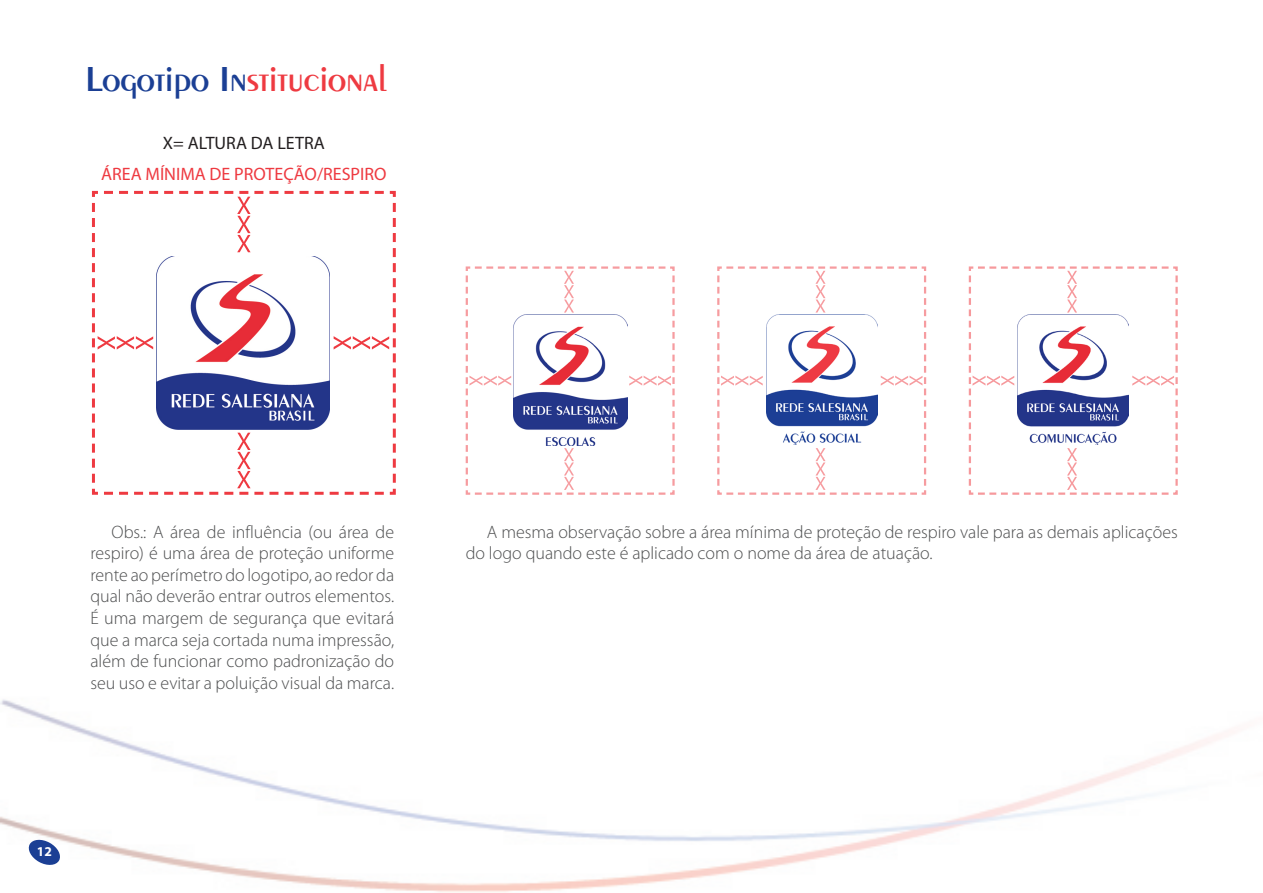
<style>
.page{position:relative;width:1263px;height:893px;background:#fff}
.page>*{position:absolute;margin:0;border:0;box-sizing:border-box;transform-origin:0 0}
.t1{font:37.5px "Penguin Plain";color:#ee3a41}
.texto_corrido{font:300 18px/21.6px "Myriad Pro";color:#4e4f50;text-align:justify}
.t2{font:18px "Myriad Pro";color:#ee3a41}
.t3{font:18px "Myriad Pro";color:#231f20}
.t4{font:700 13.5px "Myriad Pro";color:#fff}
.s1{color:#1b3f94}
</style>
<div class="page">
<img style="left:0;top:699px;width:1219px;height:194px">
<svg style="left:92px;top:191px;width:304px;height:304px"></svg>
<svg style="left:717px;top:266px;width:209px;height:229px"></svg>
<img style="left:766px;top:314px;width:111px;height:131px">
<svg style="left:969px;top:266px;width:209px;height:229px"></svg>
<img style="left:1017px;top:314px;width:112px;height:130px">
<svg style="left:466px;top:266px;width:209px;height:229px"></svg>
<img style="left:513px;top:314px;width:115px;height:131px">
<svg style="left:27px;top:838px;width:35px;height:28px"></svg>
<p class="t1" style="left:85px;top:56px;width:303px"><span class="s1">Logotipo In</span>stitucional</p>
<p class="t3" style="left:163px;top:132px;width:163px">X= ALTURA DA LETRA</p>
<p class="t2" style="left:101px;top:162px;width:287px">ÁREA MÍNIMA DE PROTEÇÃO/RESPIRO</p>
<p class="texto_corrido" style="left:90px;top:521px;width:305px;text-indent:21px">Obs.: A área de influência (ou área de respiro) é uma área de proteção uniforme rente ao perímetro do logotipo, ao redor da qual não deverão entrar outros elementos.<br>É uma margem de segurança que evitará que a marca seja cortada numa impressão, além de funcionar como padronização do seu uso e evitar a poluição visual da marca.</p>
<p class="texto_corrido" style="left:466px;top:521px;width:714px;text-indent:21px">A mesma observação sobre a área mínima de proteção de respiro vale para as demais aplicações do logo quando este é aplicado com o nome da área de atuação.</p>
<p class="t4" style="left:37px;top:842px;width:16px">12</p>
</div>
